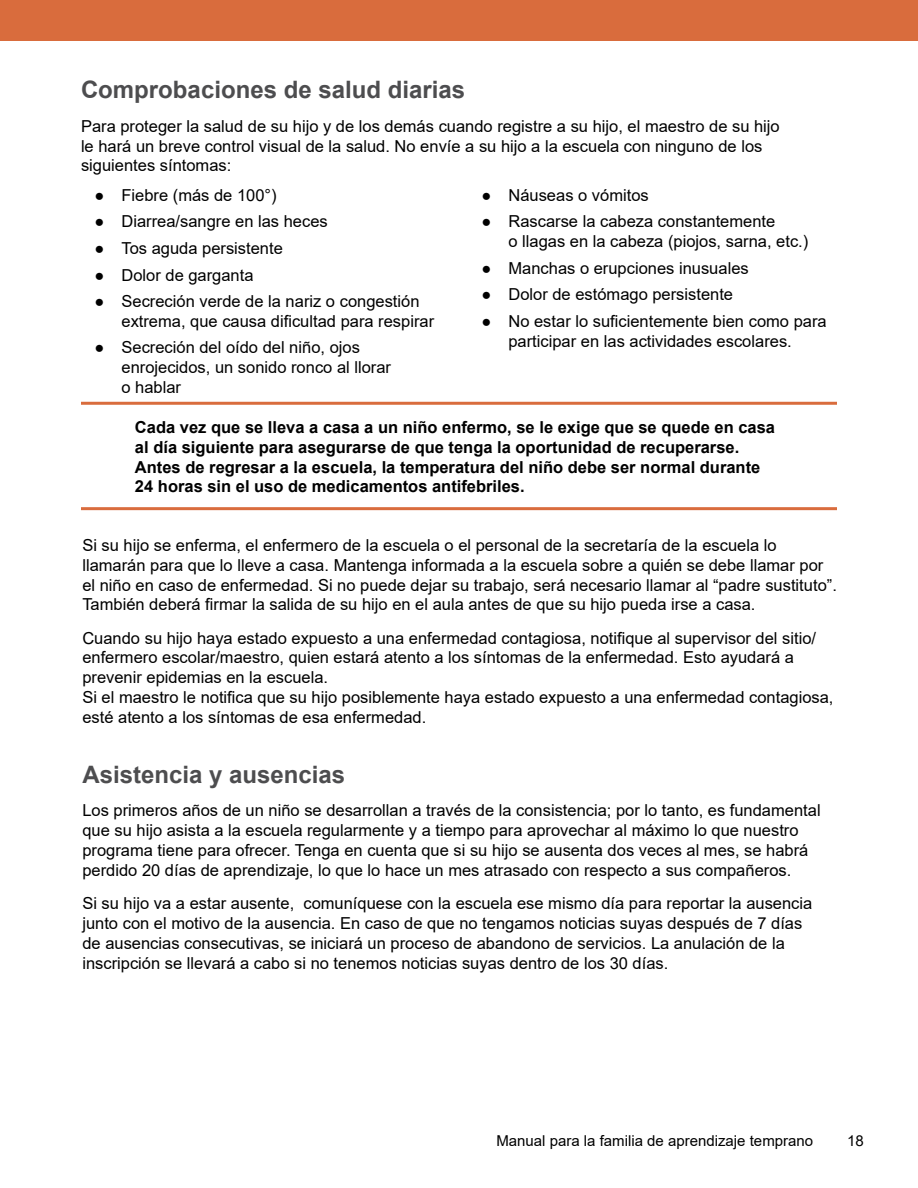
<style>
.page{position:relative;width:918px;height:1188px;background:#fff}
.page>*{position:absolute;margin:0;border:0;box-sizing:border-box;transform-origin:0 0}
.t1{font:700 24px "Arial";color:#4d4d4f}
.t2{font:16.5px/19.8px "Arial";color:#000}
.t3{font:700 16.5px/19.8px "Arial";color:#000}
.t4{font:15px "Arial";color:#000}
</style>
<div class="page">
<div style="left:0;top:0;width:918px;height:40px;background:#d96c3d"></div>
<hr style="left:81px;top:402px;width:756px;height:3px;background:#d96c3d">
<hr style="left:81px;top:507px;width:756px;height:3px;background:#d96c3d">
<h1 class="t1" style="left:81px;top:73px;width:386px">Comprobaciones de salud diarias</h1>
<p class="t2" style="left:81px;top:116px;width:700px">Para proteger la salud de su hijo y de los demás cuando registre a su hijo, el maestro de su hijo le hará un breve control visual de la salud. No envíe a su hijo a la escuela con ninguno de los siguientes síntomas:</p>
<p class="t2" style="left:95px;top:185px;width:184px">● Fiebre (más de 100°)</p>
<p class="t2" style="left:95px;top:212px;width:235px">● Diarrea/sangre en las heces</p>
<p class="t2" style="left:95px;top:238px;width:190px">● Tos aguda persistente</p>
<p class="t2" style="left:95px;top:265px;width:161px">● Dolor de garganta</p>
<p class="t2" style="left:121px;top:291px;width:314px;text-indent:-27px">● Secreción verde de la nariz o congestión extrema, que causa dificultad para respirar</p>
<p class="t2" style="left:121px;top:338px;width:271px;text-indent:-27px">● Secreción del oído del niño, ojos enrojecidos, un sonido ronco al llorar o hablar</p>
<p class="t2" style="left:481px;top:185px;width:169px">● Náuseas o vómitos</p>
<p class="t2" style="left:508px;top:212px;width:301px;text-indent:-27px">● Rascarse la cabeza constantemente<br>o llagas en la cabeza (piojos, sarna, etc.)</p>
<p class="t2" style="left:481px;top:258px;width:269px">● Manchas o erupciones inusuales</p>
<p class="t2" style="left:481px;top:285px;width:253px">● Dolor de estómago persistente</p>
<p class="t2" style="left:481px;top:311px;width:347px;text-align:center">● No estar lo suficientemente bien como para participar en las actividades escolares.</p>
<p class="t3" style="left:135px;top:417px;width:642px">Cada vez que se lleva a casa a un niño enfermo, se le exige que se quede en casa al día siguiente para asegurarse de que tenga la oportunidad de recuperarse.<br>Antes de regresar a la escuela, la temperatura del niño debe ser normal durante 24 horas sin el uso de medicamentos antifebriles.</p>
<p class="t2" style="left:82px;top:535px;width:756px">Si su hijo se enferma, el enfermero de la escuela o el personal de la secretaría de la escuela lo llamarán para que lo lleve a casa. Mantenga informada a la escuela sobre a quién se debe llamar por el niño en caso de enfermedad. Si no puede dejar su trabajo, será necesario llamar al “padre sustituto”.<br>También deberá firmar la salida de su hijo en el aula antes de que su hijo pueda irse a casa.</p>
<p class="t2" style="left:82px;top:628px;width:753px">Cuando su hijo haya estado expuesto a una enfermedad contagiosa, notifique al supervisor del sitio/ enfermero escolar/maestro, quien estará atento a los síntomas de la enfermedad. Esto ayudará a prevenir epidemias en la escuela.<br>Si el maestro le notifica que su hijo posiblemente haya estado expuesto a una enfermedad contagiosa, esté atento a los síntomas de esa enfermedad.</p>
<h1 class="t1" style="left:82px;top:758px;width:264px">Asistencia y ausencias</h1>
<p class="t2" style="left:82px;top:801px;width:740px">Los primeros años de un niño se desarrollan a través de la consistencia; por lo tanto, es fundamental que su hijo asista a la escuela regularmente y a tiempo para aprovechar al máximo lo que nuestro programa tiene para ofrecer. Tenga en cuenta que si su hijo se ausenta dos veces al mes, se habrá perdido 20 días de aprendizaje, lo que lo hace un mes atrasado con respecto a sus compañeros.</p>
<p class="t2" style="left:82px;top:893px;width:732px">Si su hijo va a estar ausente, comuníquese con la escuela ese mismo día para reportar la ausencia junto con el motivo de la ausencia. En caso de que no tengamos noticias suyas después de 7 días de ausencias consecutivas, se iniciará un proceso de abandono de servicios. La anulación de la inscripción se llevará a cabo si no tenemos noticias suyas dentro de los 30 días.</p>
<p class="t4" style="left:496px;top:1130px;width:318px">Manual para la familia de aprendizaje temprano</p>
<p class="t4" style="left:847px;top:1130px;width:18px">18</p>
</div>
